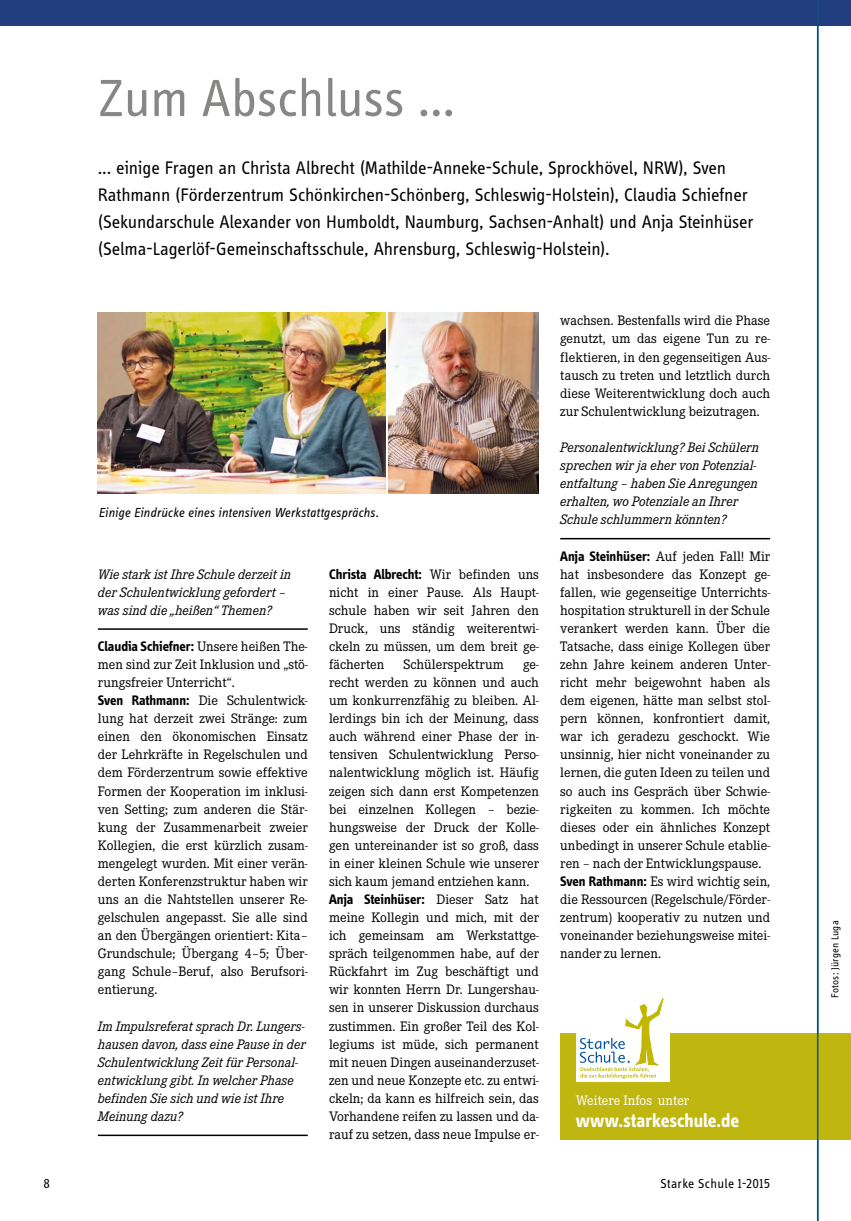
<style>
.page{position:relative;width:851px;height:1221px;background:#fff}
.page>*{position:absolute;margin:0;border:0;box-sizing:border-box;transform-origin:0 0}
.t1{font:54px "Info OT Disp";letter-spacing:-.005em;color:#878786}
.t2{font:700 19.5px "Info OT Disp";color:#fff}
.t3{font:18.75px/27px "Info OT Disp";letter-spacing:-.01em;color:#000}
.t4{font:14.25px/18px "Corporate ETOT";color:#000;text-align:justify}
.t5{font:italic 14.25px/18px "Corporate ETOT";color:#000}
.t6{font:700 14.25px "Info OT Disp";letter-spacing:-.005em;color:#000}
.t7{font:14.25px "Corporate ETOT";color:#fff}
.t8{font:italic 13.5px "Info OT Disp";color:#000}
.t9{font:13.5px "Info OT Disp";letter-spacing:.025em;color:#000}
.t10{font:10.5px "Info OT Disp";letter-spacing:.015em;color:#000}
.s1{font-family:"Corporate ETOT";font-weight:400}
.s2{font-family:"Info OT Disp";font-weight:700}
</style>
<div class="page">
<div style="left:0;top:0;width:850px;height:26px;background:#233e80"></div>
<div style="left:560px;top:1033px;width:290px;height:107px;background:#c0b610"></div>
<div style="left:575px;top:991px;width:94px;height:90px;background:#fff"></div>
<svg style="left:580px;top:998px;width:83px;height:80px"></svg>
<hr style="left:816px;top:0;width:2px;height:1220px;background:#005681">
<hr style="left:98px;top:628px;width:210px;height:1px;background:#000">
<hr style="left:98px;top:1134px;width:210px;height:1px;background:#000">
<hr style="left:560px;top:538px;width:210px;height:1px;background:#000">
<img style="left:388px;top:313px;width:150px;height:180px">
<img style="left:98px;top:313px;width:287px;height:180px">
<h1 class="t1" style="left:98px;top:65px;width:359px">Zum Abschluss …</h1>
<p class="t3" style="left:98px;top:154px;width:657px">... einige Fragen an Christa Albrecht (Mathilde-Anneke-Schule, Sprockhövel, NRW), Sven Rathmann (Förderzentrum Schönkirchen-Schönberg, Schleswig-Holstein), Claudia Schiefner (Sekundarschule Alexander von Humboldt, Naumburg, Sachsen-Anhalt) und Anja Steinhüser (Selma-Lagerlöf-Gemeinschaftsschule, Ahrensburg, Schleswig-Holstein).</p>
<p class="t8" style="left:98px;top:504px;width:281px">Einige Eindrücke eines intensiven Werkstattgesprächs.</p>
<p class="t5" style="left:98px;top:565px;width:195px">Wie stark ist Ihre Schule derzeit in der Schulentwicklung gefordert – was sind die „heißen“ Themen?</p>
<p class="t6" style="left:98px;top:637px;width:211px">Claudia Schiefner: <span class="s1">Unsere heißen The-</span></p>
<p class="t4" style="left:98px;top:655px;width:211px;text-align:left">men sind zur Zeit Inklusion und „stö&shy;rungsfreier Unterricht“.<br><span class="s2">Sven Rathmann:</span> Die Schulentwick&shy;lung hat derzeit zwei Stränge: zum einen den ökonomischen Einsatz der Lehrkräfte in Regelschulen und dem Förderzentrum sowie effektive Formen der Kooperation im inklusi&shy;ven Setting; zum anderen die Stär&shy;kung der Zusammenarbeit zweier Kollegien, die erst kürzlich zusam&shy;mengelegt wurden. Mit einer verän&shy;derten Konferenzstruktur haben wir uns an die Nahtstellen unserer Re&shy;gelschulen angepasst. Sie alle sind an den Übergängen orientiert: Kita– Grundschule; Übergang 4–5; Über&shy;gang Schule–Beruf, also Berufsori&shy;entierung.</p>
<p class="t5" style="left:98px;top:1017px;width:209px">Im Impulsreferat sprach Dr. Lungers&shy;hausen davon, dass eine Pause in der<br>Schulentwicklung Zeit für Personal&shy;entwicklung gibt. In welcher Phase befinden Sie sich und wie ist Ihre<br>Meinung dazu?</p>
<p class="t6" style="left:329px;top:565px;width:211px">Christa Albrecht: <span class="s1">Wir befinden uns</span></p>
<p class="t4" style="left:329px;top:583px;width:211px">nicht in einer Pause. Als Haupt&shy;schule haben wir seit Jahren den Druck, uns ständig weiterentwi&shy;ckeln zu müssen, um dem breit ge&shy;fächerten</p>
<p class="t4" style="left:403px;top:655px;width:102px">Schülerspektrum</p>
<p class="t4" style="left:329px;top:655px;width:211px;text-indent:194px">ge&shy;recht werden zu können und auch um konkurrenzfähig zu bleiben. Al&shy;lerdings bin ich der Meinung, dass auch während einer Phase der in&shy;tensiven Schulentwicklung Perso&shy;nalentwicklung möglich ist. Häufig zeigen sich dann erst Kompetenzen bei einzelnen Kollegen – bezie&shy;hungsweise der Druck der Kolle&shy;gen untereinander ist so groß, dass in einer kleinen Schule wie unserer sich kaum jemand entziehen kann.</p>
<p class="t6" style="left:329px;top:890px;width:211px">Anja Steinhüser: <span class="s1">Dieser Satz hat</span></p>
<p class="t4" style="left:329px;top:908px;width:211px">meine Kollegin und mich, mit der ich gemeinsam am Werkstattge&shy;spräch teilgenommen habe, auf der Rückfahrt im Zug beschäftigt und wir konnten Herrn Dr. Lungershau&shy;sen in unserer Diskussion durchaus zustimmen. Ein großer Teil des Kol&shy;legiums ist müde, sich permanent mit neuen Dingen auseinanderzuset&shy;zen und neue Konzepte etc. zu entwi&shy;ckeln; da kann es hilfreich sein, das Vorhandene reifen zu lassen und da&shy;rauf zu setzen, dass neue Impulse er-</p>
<p class="t4" style="left:560px;top:312px;width:211px">wachsen. Bestenfalls wird die Phase genutzt, um das eigene Tun zu re&shy;flektieren, in den gegenseitigen Aus&shy;tausch zu treten und letztlich durch diese Weiterentwicklung doch auch zur Schulentwicklung beizutragen.</p>
<p class="t5" style="left:560px;top:438px;width:200px">Personalentwicklung? Bei Schülern sprechen wir ja eher von Potenzial&shy;entfaltung – haben Sie Anregungen erhalten, wo Potenziale an Ihrer Schule schlummern könnten?</p>
<p class="t4" style="left:560px;top:547px;width:211px;text-align:left"><span class="s2">Anja Steinhüser:</span> Auf jeden Fall! Mir hat insbesondere das Konzept ge&shy;fallen, wie gegenseitige Unterrichts&shy;hospitation strukturell in der Schule verankert werden kann. Über die Tatsache, dass einige Kollegen über zehn Jahre keinem anderen Unter&shy;richt mehr beigewohnt haben als dem eigenen, hätte man selbst stol&shy;pern können, konfrontiert damit, war ich geradezu geschockt. Wie unsinnig, hier nicht voneinander zu lernen, die guten Ideen zu teilen und so auch ins Gespräch über Schwie&shy;rigkeiten zu kommen. Ich möchte dieses oder ein ähnliches Konzept unbedingt in unserer Schule etablie&shy;ren – nach der Entwicklungspause.<br><span class="s2">Sven Rathmann:</span> Es wird wichtig sein, die Ressourcen (Regelschule/Förder&shy;zentrum) kooperativ zu nutzen und voneinander beziehungsweise mitei&shy;nander zu lernen.</p>
<p class="t7" style="left:575px;top:1092px;width:115px">Weitere Infos unter</p>
<h2 class="t2" style="left:575px;top:1108px;width:165px">www.starkeschule.de</h2>
<p class="t9" style="left:44px;top:1175px;width:8px">8</p>
<p class="t9" style="left:660px;top:1175px;width:111px">Starke Schule 1-2015</p>
<p class="t10" style="left:828px;top:997px;width:79px;rotate:-90deg">Fotos: Jürgen Luga</p>
</div>
